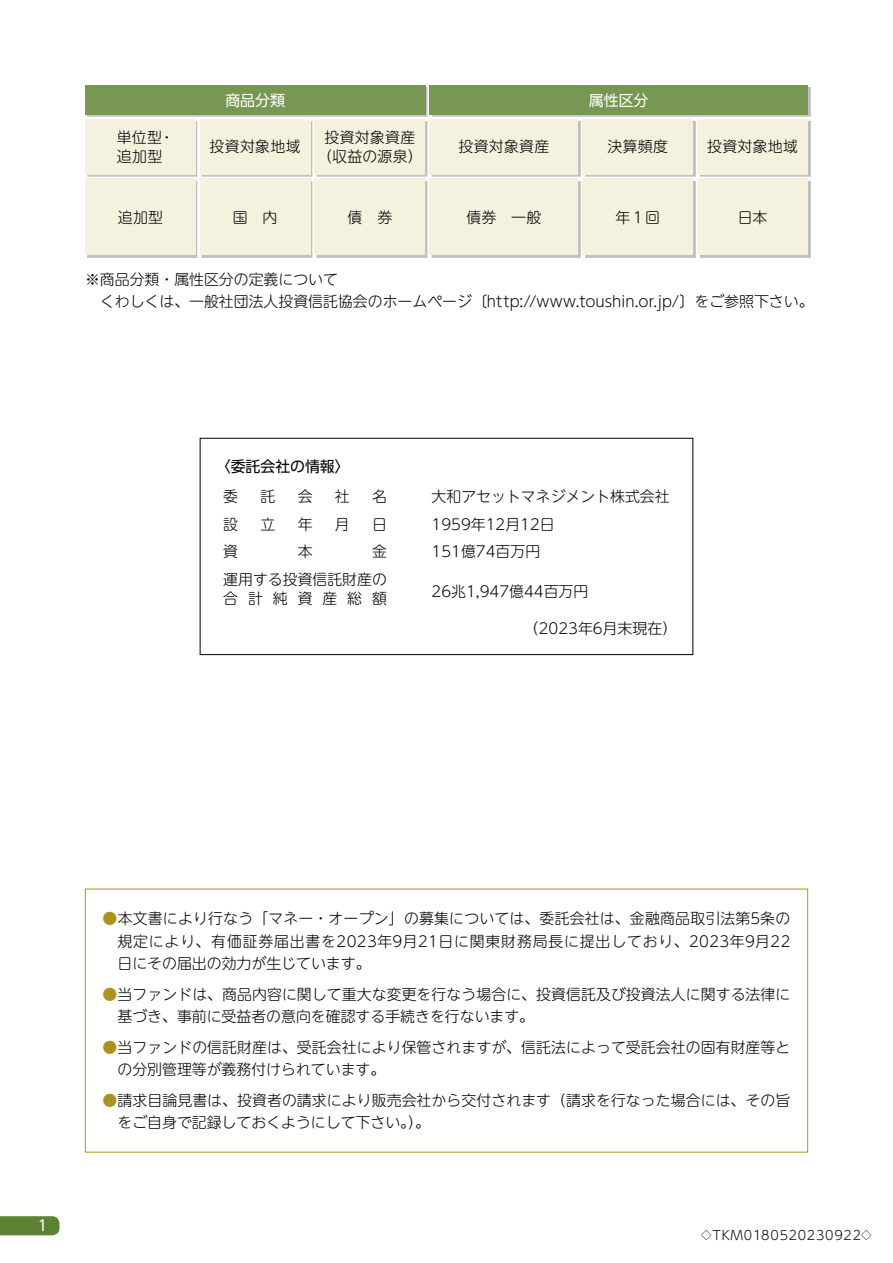
<style>
.page{position:relative;width:893px;height:1263px;background:#fff}
.page>*{position:absolute;margin:0;border:0;box-sizing:border-box;transform-origin:0 0}
.t1{font:300 14.85px/22.4px "UD Shin M Go Pro";letter-spacing:.005em;color:#000}
.t2{font:300 14.85px/19.2px "UD Shin M Go Pro";letter-spacing:.025em;color:#000;text-align:center}
.t3{font:14.85px "UD Shin Go Pro";color:#fff}
.t4{font:14.85px "UD Shin Go Pro";color:#000}
.t5{font:300 14.85px "UD Shin M Go Pro";letter-spacing:.665em;color:#000}
.t6{font:300 12.75px "UD Shin M Go Pro";letter-spacing:.055em;color:#000}
.s1{color:#ab941d}
.s2{font-size:10.5px}
</style>
<div class="page">
<svg style="left:0;top:1216px;width:60px;height:19px"></svg>
<div style="left:200px;top:438px;width:493px;height:217px;border:1px solid #000"></div>
<div style="left:87px;top:87px;width:723px;height:170px;background:#000;opacity:.25"></div>
<div style="left:429px;top:85px;width:379px;height:30px;background:#779752"></div>
<div style="left:85px;top:85px;width:340px;height:30px;background:#779752"></div>
<div style="left:85px;top:119px;width:111px;height:55px;background:#f5f1df"></div>
<div style="left:200px;top:119px;width:110px;height:55px;background:#f5f1df"></div>
<div style="left:315px;top:119px;width:110px;height:55px;background:#f5f1df"></div>
<div style="left:429px;top:119px;width:149px;height:55px;background:#f5f1df"></div>
<div style="left:583px;top:119px;width:110px;height:55px;background:#f5f1df"></div>
<div style="left:697px;top:119px;width:111px;height:55px;background:#f5f1df"></div>
<div style="left:85px;top:179px;width:111px;height:76px;background:#f5f1df"></div>
<div style="left:200px;top:179px;width:110px;height:76px;background:#f5f1df"></div>
<div style="left:315px;top:179px;width:110px;height:76px;background:#f5f1df"></div>
<div style="left:429px;top:179px;width:149px;height:76px;background:#f5f1df"></div>
<div style="left:583px;top:179px;width:110px;height:76px;background:#f5f1df"></div>
<div style="left:697px;top:179px;width:111px;height:76px;background:#f5f1df"></div>
<p class="t3" style="left:225px;top:88px;width:61px">商品分類</p>
<p class="t3" style="left:589px;top:88px;width:61px">属性区分</p>
<p class="t1" style="left:117px;top:127px;width:59px;line-height:19.2px">単位型・追加型</p>
<p class="t1" style="left:210px;top:135px;width:93px">投資対象地域</p>
<p class="t2" style="left:317px;top:127px;width:107px">投資対象資産（収益の源泉）</p>
<p class="t1" style="left:458px;top:135px;width:92px">投資対象資産</p>
<p class="t1" style="left:608px;top:135px;width:62px">決算頻度</p>
<p class="t1" style="left:707px;top:135px;width:93px">投資対象地域</p>
<p class="t1" style="left:118px;top:205px;width:47px">追加型</p>
<p class="t1" style="left:233px;top:205px;width:46px">国　内</p>
<p class="t1" style="left:348px;top:205px;width:46px">債　券</p>
<p class="t1" style="left:466px;top:205px;width:77px">債券　一般</p>
<p class="t1" style="left:615px;top:205px;width:46px">年１回</p>
<p class="t1" style="left:738px;top:205px;width:31px">日本</p>
<p class="t1" style="left:85px;top:268px;width:730px;line-height:21.3px">※商品分類・属性区分の定義について<br>　くわしくは、一般社団法人投資信託協会のホームページ〔http://www.toushin.or.jp/〕をご参照下さい。</p>
<p class="t4" style="left:216px;top:455px;width:135px">〈委託会社の情報〉</p>
<p class="t1" style="left:223px;top:484px;width:16px">委</p>
<p class="t1" style="left:260px;top:484px;width:16px">託</p>
<p class="t1" style="left:298px;top:484px;width:16px">会</p>
<p class="t1" style="left:335px;top:484px;width:16px">社</p>
<p class="t1" style="left:372px;top:484px;width:16px">名</p>
<p class="t1" style="left:223px;top:512px;width:16px">設</p>
<p class="t1" style="left:260px;top:512px;width:16px">立</p>
<p class="t1" style="left:298px;top:512px;width:16px">年</p>
<p class="t1" style="left:335px;top:512px;width:16px">月</p>
<p class="t1" style="left:372px;top:512px;width:16px">日</p>
<p class="t1" style="left:223px;top:540px;width:16px">資</p>
<p class="t1" style="left:298px;top:540px;width:16px">本</p>
<p class="t1" style="left:223px;top:537px;width:165px;line-height:27.6px;text-align:right">金<br>運用する投資信託財産の</p>
<p class="t5" style="left:223px;top:586px;width:165px">合計純資産総額</p>
<p class="t1" style="left:432px;top:482px;width:240px;line-height:27.6px">大和アセットマネジメント株式会社<br>1959年12月12日<br>151億74百万円</p>
<p class="t1" style="left:432px;top:579px;width:158px">26兆1,947億44百万円</p>
<p class="t1" style="left:524px;top:616px;width:155px">（2023年6月末現在）</p>
<p class="t3" style="left:38px;top:1214px;width:11px">1</p>
<p class="t1" style="left:117px;top:907px;width:674px;text-align:justify;text-indent:-15px"><span class="s1">●</span>本文書により行なう「マネー・オープン」の募集については、委託会社は、金融商品取引法第5条の規定により、有価証券届出書を2023年9月21日に関東財務局長に提出しており、2023年9月22日にその届出の効力が生じています。</p>
<p class="t1" style="left:117px;top:982px;width:674px;text-indent:-15px"><span class="s1">●</span>当ファンドは、商品内容に関して重大な変更を行なう場合に、投資信託及び投資法人に関する法律に基づき、事前に受益者の意向を確認する手続きを行ないます。</p>
<p class="t1" style="left:117px;top:1035px;width:674px;text-indent:-15px"><span class="s1">●</span>当ファンドの信託財産は、受託会社により保管されますが、信託法によって受託会社の固有財産等との分別管理等が義務付けられています。</p>
<p class="t1" style="left:117px;top:1088px;width:674px;text-indent:-15px"><span class="s1">●</span>請求目論見書は、投資者の請求により販売会社から交付されます（請求を行なった場合には、その旨をご自身で記録しておくようにして下さい。）。</p>
<p class="t6" style="left:701px;top:1225px;width:172px"><span class="s2">◇</span>TKM0180520230922<span class="s2">◇</span></p>
</div>
